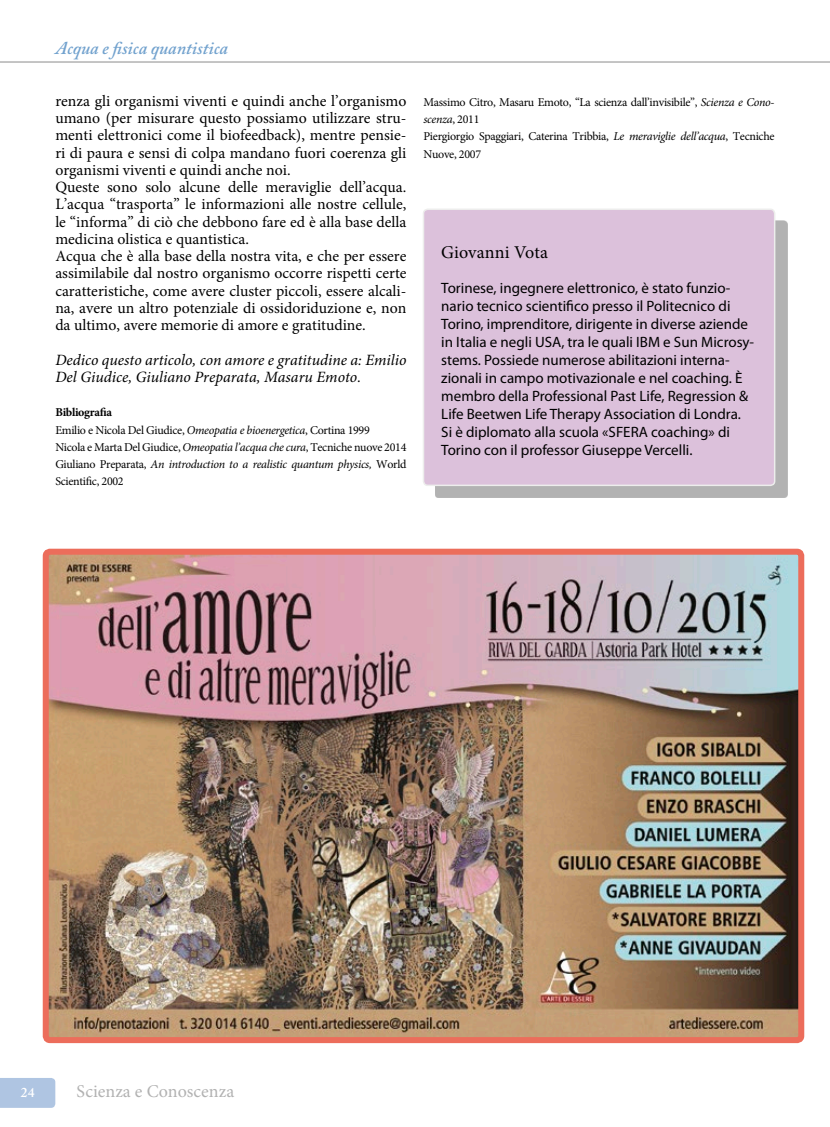
<style>
.page{position:relative;width:830px;height:1127px;background:#fff}
.page>*{position:absolute;margin:0;border:0;box-sizing:border-box;transform-origin:0 0}
.t1{font:italic 600 18px "Adobe Caslon Pro";color:#72a2ce}
.t2{font:18px "Minion Pro";color:#b2b2b2}
.t3{font:18px "Minion Pro";letter-spacing:.005em;color:#000}
.t4{font:15.75px/17.2px "Minion Pro";color:#000}
.t5{font:italic 15.75px/17.2px "Minion Pro";color:#000}
.t6{font:15px/18px "Myriad Pro";color:#000}
.t7{font:600 13.5px "Adobe Caslon Pro";color:#fff}
.t8{font:12px/17.2px "Minion Pro";letter-spacing:-.025em;color:#000}
.s1{font-weight:700}
.s2{font-style:italic}
</style>
<div class="page">
<div style="left:0;top:1078px;width:55px;height:30px;background:#afc5e2"></div>
<hr style="left:0;top:61px;width:829px;height:2px;background:#b2b2b2">
<img style="left:50px;top:556px;width:746px;height:480px">
<div style="left:43px;top:549px;width:760px;height:494px;border:6px solid #ec6d5b;border-radius:4px"></div>
<div style="left:434px;top:220px;width:353px;height:278px;background:#b2b2b2"></div>
<div style="left:423px;top:209px;width:351px;height:276px;background:#dcc1db;border-radius:4px"></div>
<div style="left:422px;top:208px;width:353px;height:278px;border:2px solid #ededec;border-radius:4px"></div>
<p class="t1" style="left:55px;top:37px;width:174px">Acqua e fisica quantistica</p>
<p class="t4" style="left:55px;top:92px;width:352px">renza gli organismi viventi e quindi anche l’organismo umano (per misurare questo possiamo utilizzare stru&shy;menti elettronici come il biofeedback), mentre pensie&shy;ri di paura e sensi di colpa mandano fuori coerenza gli organismi viventi e quindi anche noi.<br>Queste sono solo alcune delle meraviglie dell’acqua.<br>L’acqua “trasporta” le informazioni alle nostre cellule, le “informa” di ciò che debbono fare ed è alla base della medicina olistica e quantistica.<br>Acqua che è alla base della nostra vita, e che per essere assimilabile dal nostro organismo occorre rispetti certe caratteristiche, come avere cluster piccoli, essere alcali&shy;na, avere un altro potenziale di ossidoriduzione e, non da ultimo, avere memorie di amore e gratitudine.</p>
<p class="t5" style="left:55px;top:351px;width:352px">Dedico questo articolo, con amore e gratitudine a: Emilio<br>Del Giudice, Giuliano Preparata, Masaru Emoto.</p>
<p class="t8" style="left:55px;top:404px;width:352px"><span class="s1">Bibliografia<br></span>Emilio e Nicola Del Giudice, <span class="s2">Omeopatia e bioenergetica</span>, Cortina 1999<br>Nicola e Marta Del Giudice, <span class="s2">Omeopatia l’acqua che cura</span>, Tecniche nuove 2014<br>Giuliano Preparata, <span class="s2">An introduction to a realistic quantum physics,</span> World Scientific, 2002</p>
<p class="t8" style="left:423px;top:93px;width:352px">Massimo Citro, Masaru Emoto, “La scienza dall’invisibile”, <span class="s2">Scienza e Cono&shy;scenza</span>, 2011<br>Piergiorgio Spaggiari, Caterina Tribbia, <span class="s2">Le meraviglie dell’acqua</span>, Tecniche Nuove, 2007</p>
<p class="t3" style="left:441px;top:240px;width:108px">Giovanni Vota</p>
<p class="t6" style="left:441px;top:278px;width:314px">Torinese, ingegnere elettronico, è stato funzio&shy;nario tecnico scientifico presso il Politecnico di Torino, imprenditore, dirigente in diverse aziende in Italia e negli USA, tra le quali IBM e Sun Microsy&shy;stems. Possiede numerose abilitazioni interna&shy;zionali in campo motivazionale e nel coaching. È membro della Professional Past Life, Regression &amp; Life Beetwen Life Therapy Association di Londra.<br>Si è diplomato alla scuola «SFERA coaching» di Torino con il professor Giuseppe Vercelli.</p>
<p class="t7" style="left:21px;top:1085px;width:15px">24</p>
<p class="t2" style="left:77px;top:1079px;width:159px">Scienza e Conoscenza</p>
</div>
